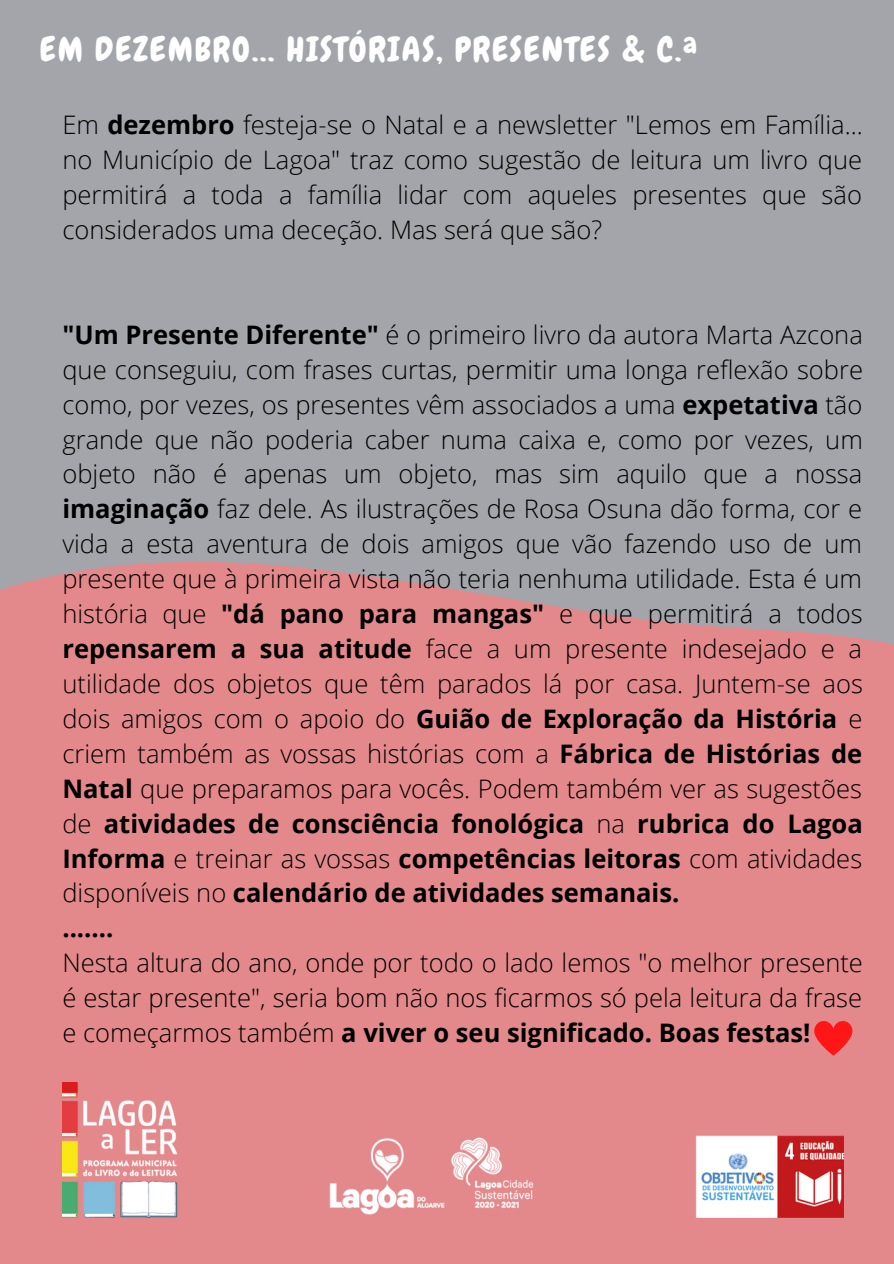
<style>
.page{position:relative;width:894px;height:1264px;background:#fff}
.page>*{position:absolute;margin:0;border:0;box-sizing:border-box;transform-origin:0 0}
.t1{font:33.75px "Chewy";letter-spacing:.06em;color:#fff}
.t2{font:300 25.5px/35px "Open Sans";color:#000;text-align:justify}
.t3{font:700 25.5px "Open Sans";color:#000}
.s1{font-weight:700}
</style>
<div class="page">
<div style="left:0;top:0;width:893px;height:1263px;background:#a3a5aa"></div>
<div style="left:0;top:562px;width:893px;height:701px;background:#e3898b"></div>
<svg style="left:813px;top:1020px;width:39px;height:35px"></svg>
<img style="left:62px;top:1082px;width:781px;height:135px">
<p class="t1" style="left:40px;top:28px;width:658px">EM DEZEMBRO... HISTÓRIAS, PRESENTES &amp; C.ª</p>
<p class="t2" style="left:62px;top:107px;width:801px">Em <span class="s1">dezembro</span> festeja-se o Natal e a newsletter "Lemos em Família... no Município de Lagoa" traz como sugestão de leitura um livro que permitirá a toda a família lidar com aqueles presentes que são considerados uma deceção. Mas será que são?</p>
<p class="t2" style="left:62px;top:316px;width:801px"><span class="s1">"Um Presente Diferente"</span> é o primeiro livro da autora Marta Azcona que conseguiu, com frases curtas, permitir uma longa reflexão sobre como, por vezes, os presentes vêm associados a uma <span class="s1">expetativa</span> tão grande que não poderia caber numa caixa e, como por vezes, um objeto não é apenas um objeto, mas sim aquilo que a nossa <span class="s1">imaginação</span> faz dele. As ilustrações de Rosa Osuna dão forma, cor e vida a esta aventura de dois amigos que vão fazendo uso de um presente que à primeira vista não teria nenhuma utilidade. Esta é um história que <span class="s1">"dá pano para mangas"</span> e que permitirá a todos <span class="s1">repensarem a sua atitude</span> face a um presente indesejado e a utilidade dos objetos que têm parados lá por casa. Juntem-se aos dois amigos com o apoio do <span class="s1">Guião de Exploração da História</span> e criem também as vossas histórias com a <span class="s1">Fábrica de Histórias de Natal</span> que preparamos para vocês. Podem também ver as sugestões de <span class="s1">atividades de consciência fonológica</span> na <span class="s1">rubrica do Lagoa Informa</span> e treinar as vossas <span class="s1">competências leitoras</span> com atividades disponíveis no <span class="s1">calendário de atividades semanais.</span></p>
<p class="t3" style="left:62px;top:910px;width:52px">.......</p>
<p class="t2" style="left:62px;top:944px;width:801px">Nesta altura do ano, onde por todo o lado lemos "o melhor presente é estar presente", seria bom não nos ficarmos só pela leitura da frase e começarmos também <span class="s1">a viver o seu significado. Boas festas!</span></p>
</div>
